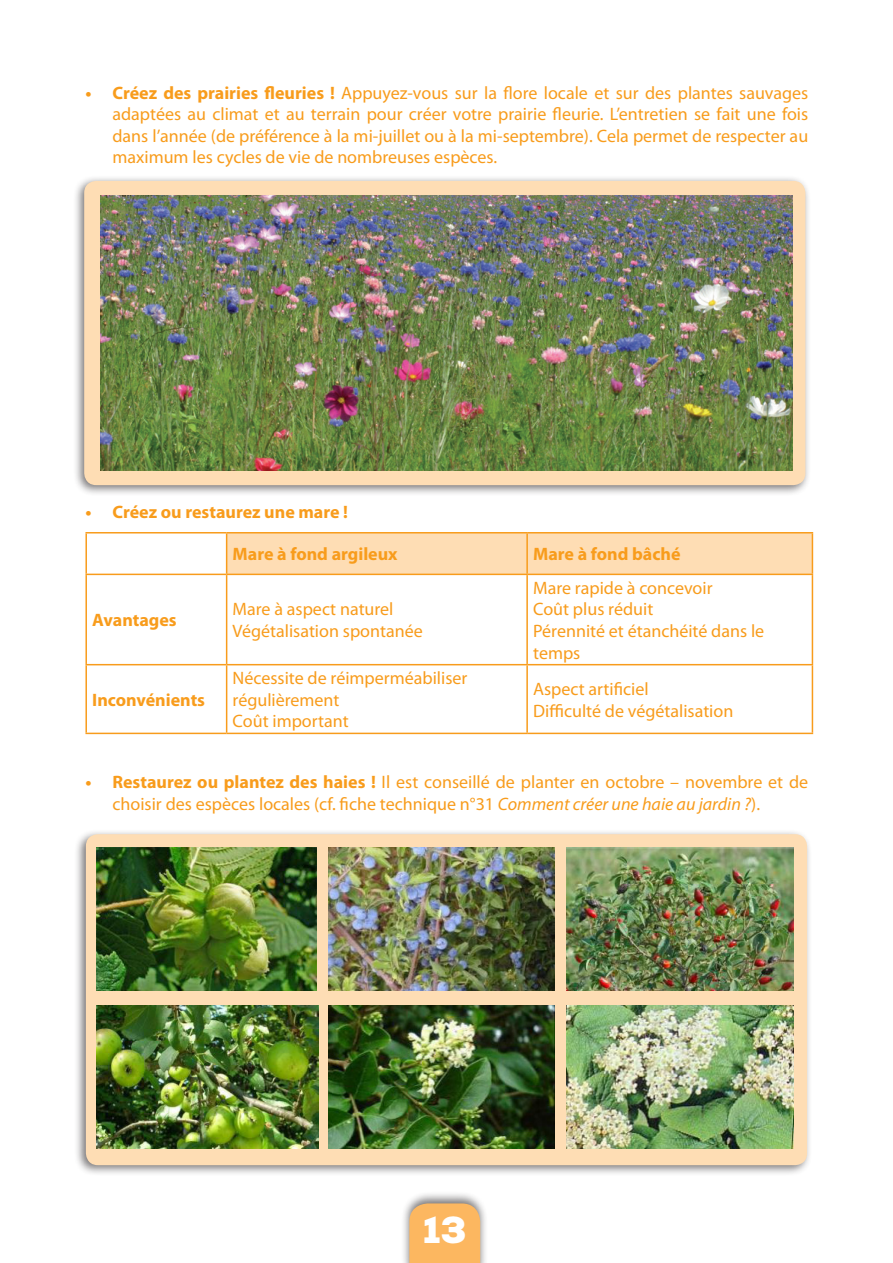
<style>
.page{position:relative;width:893px;height:1263px;background:#fff}
.page>*{position:absolute;margin:0;border:0;box-sizing:border-box;transform-origin:0 0}
.t1{font:900 37.5px "Nexa";color:#fff}
.t2{font:18px/21.6px "Myriad Pro";color:#f89c1c}
.t3{font:700 18px "Myriad Pro";color:#f89c1c}
.s1{font-weight:700}
.s2{font-style:italic}
</style>
<div class="page">
<div style="left:227px;top:533px;width:585px;height:41px;background:#feddb4"></div>
<hr style="left:85px;top:532px;width:142px;height:1px;background:#f89c1c">
<hr style="left:85px;top:533px;width:2px;height:41px;background:#f89c1c">
<hr style="left:227px;top:532px;width:300px;height:1px;background:#f89c1c">
<hr style="left:226px;top:533px;width:1px;height:41px;background:#f89c1c">
<hr style="left:527px;top:532px;width:286px;height:1px;background:#f89c1c">
<hr style="left:526px;top:533px;width:2px;height:41px;background:#f89c1c">
<hr style="left:812px;top:533px;width:1px;height:41px;background:#f89c1c">
<hr style="left:85px;top:574px;width:142px;height:1px;background:#f89c1c">
<hr style="left:85px;top:575px;width:2px;height:89px;background:#f89c1c">
<hr style="left:227px;top:574px;width:300px;height:1px;background:#f89c1c">
<hr style="left:226px;top:575px;width:1px;height:89px;background:#f89c1c">
<hr style="left:527px;top:574px;width:286px;height:1px;background:#f89c1c">
<hr style="left:526px;top:575px;width:2px;height:89px;background:#f89c1c">
<hr style="left:812px;top:575px;width:1px;height:89px;background:#f89c1c">
<hr style="left:85px;top:664px;width:142px;height:1px;background:#f89c1c">
<hr style="left:85px;top:665px;width:2px;height:68px;background:#f89c1c">
<hr style="left:227px;top:664px;width:300px;height:1px;background:#f89c1c">
<hr style="left:226px;top:665px;width:1px;height:68px;background:#f89c1c">
<hr style="left:527px;top:664px;width:286px;height:1px;background:#f89c1c">
<hr style="left:526px;top:665px;width:2px;height:68px;background:#f89c1c">
<hr style="left:812px;top:665px;width:1px;height:68px;background:#f89c1c">
<hr style="left:85px;top:733px;width:142px;height:1px;background:#f89c1c">
<hr style="left:227px;top:733px;width:300px;height:1px;background:#f89c1c">
<hr style="left:527px;top:733px;width:286px;height:1px;background:#f89c1c">
<div style="left:400px;top:1190px;width:88px;height:73px;background:#231f20;opacity:.6"></div>
<div style="left:409px;top:1203px;width:71px;height:60px;background:#fcb760"></div>
<div style="left:74px;top:828px;width:738px;height:348px;background:#231f20;opacity:.6"></div>
<div style="left:86px;top:834px;width:721px;height:331px;background:#feddb4;border-radius:12px"></div>
<img style="left:97px;top:848px;width:220px;height:143px">
<img style="left:328px;top:848px;width:227px;height:143px">
<img style="left:566px;top:848px;width:227px;height:143px">
<img style="left:566px;top:1005px;width:227px;height:143px">
<img style="left:97px;top:1005px;width:221px;height:143px">
<img style="left:328px;top:1005px;width:227px;height:143px">
<div style="left:72px;top:175px;width:738px;height:321px;background:#231f20;opacity:.6"></div>
<div style="left:84px;top:181px;width:721px;height:304px;background:#feddb4;border-radius:12px"></div>
<img style="left:101px;top:195px;width:691px;height:276px">
<p class="t2" style="left:112px;top:81px;width:697px;text-align:justify;text-indent:-27px"><span class="s1">• Créez des prairies fleuries !</span> Appuyez-vous sur la flore locale et sur des plantes sauvages adaptées au climat et au terrain pour créer votre prairie fleurie. L’entretien se fait une fois dans l’année (de préférence à la mi-juillet ou à la mi-septembre). Cela permet de respecter au maximum les cycles de vie de nombreuses espèces.</p>
<p class="t3" style="left:85px;top:500px;width:264px">• Créez ou restaurez une mare !</p>
<p class="t3" style="left:233px;top:542px;width:166px">Mare à fond argileux</p>
<p class="t3" style="left:533px;top:542px;width:149px">Mare à fond bâché</p>
<p class="t3" style="left:92px;top:608px;width:86px">Avantages</p>
<p class="t2" style="left:233px;top:598px;width:192px">Mare à aspect naturel<br>Végétalisation spontanée</p>
<p class="t2" style="left:533px;top:577px;width:233px">Mare rapide à concevoir<br>Coût plus réduit<br>Pérennité et étanchéité dans le temps</p>
<p class="t3" style="left:92px;top:688px;width:114px">Inconvénients</p>
<p class="t2" style="left:233px;top:667px;width:236px">Nécessite de réimperméabiliser régulièrement<br>Coût important</p>
<p class="t2" style="left:533px;top:678px;width:202px">Aspect artificiel<br>Difficulté de végétalisation</p>
<p class="t2" style="left:112px;top:771px;width:697px;text-indent:-27px"><span class="s1">• Restaurez ou plantez des haies !</span> Il est conseillé de planter en octobre – novembre et de choisir des espèces locales (cf. fiche technique n°31 <span class="s2">Comment créer une haie au jardin ?</span>).</p>
<h1 class="t1" style="left:423px;top:1206px;width:45px">13</h1>
</div>
